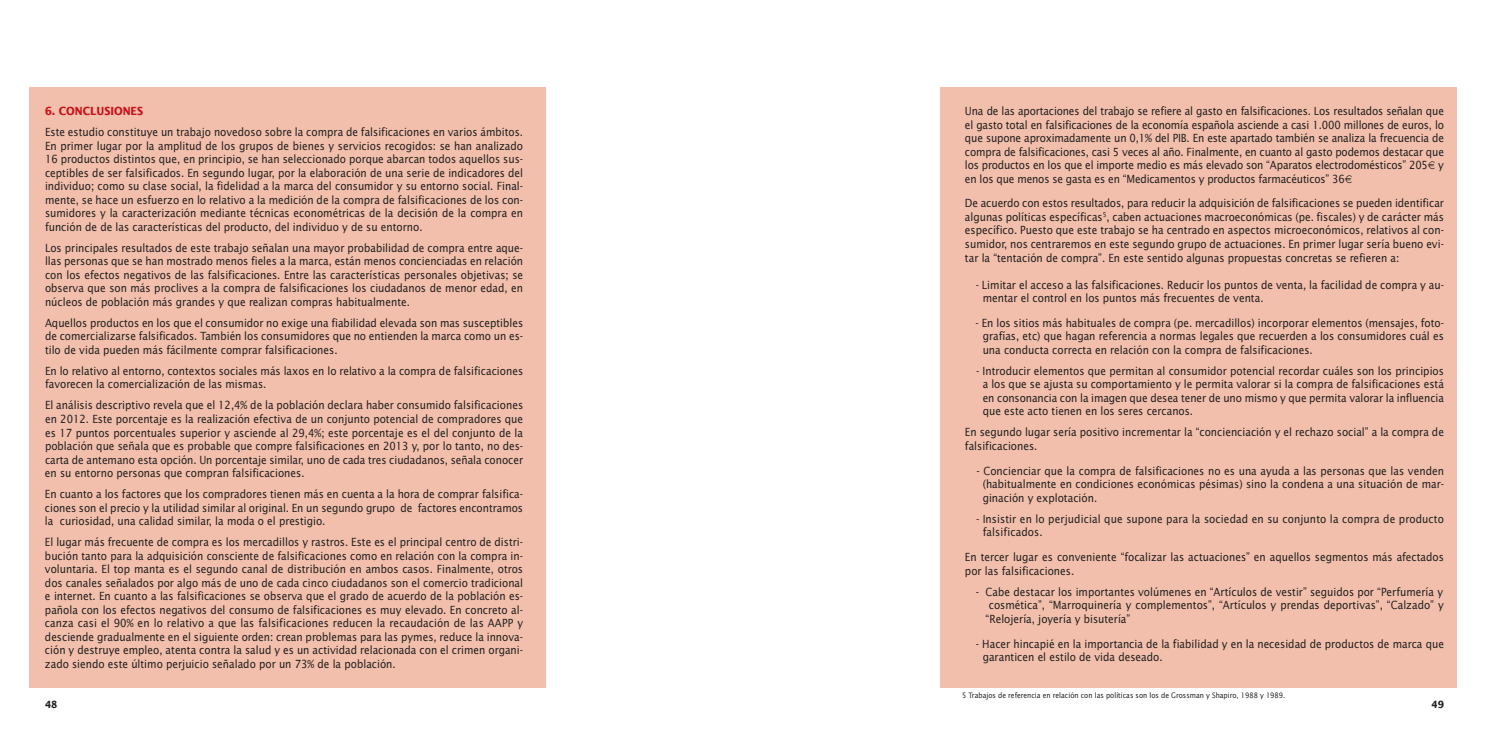
<style>
.page{position:relative;width:1489px;height:745px;background:#fff}
.page>*{position:absolute;margin:0;border:0;box-sizing:border-box;transform-origin:0 0}
.t1{font:11.25px/13.5px "Lucida Sans";color:#231f20;text-align:justify;scale:.9 1}
.t2{font:700 11.25px "Lucida Sans";color:#ca141c;scale:.9 1}
.t3{font:700 10px "Lucida Sans";color:#231f20;scale:.9 1}
.t4{font:7.5px "Lucida Sans";color:#231f20;scale:.9 1}
</style>
<div class="page">
<div style="left:940px;top:87px;width:516px;height:600px;background:#f1bfab"></div>
<div style="left:29px;top:87px;width:516px;height:600px;background:#f1bfab"></div>
<p class="t2" style="left:45px;top:106px;width:111px">6. CONCLUSIONES</p>
<p class="t1" style="left:45px;top:126px;width:532px">Este estudio constituye un trabajo novedoso sobre la compra de falsificaciones en varios ámbitos.<br>En primer lugar por la amplitud de los grupos de bienes y servicios recogidos: se han analizado 16 productos distintos que, en principio, se han seleccionado porque abarcan todos aquellos sus&shy;ceptibles de ser falsificados. En segundo lugar, por la elaboración de una serie de indicadores del individuo; como su clase social, la fidelidad a la marca del consumidor y su entorno social. Final&shy;mente, se hace un esfuerzo en lo relativo a la medición de la compra de falsificaciones de los con&shy;sumidores y la caracterización mediante técnicas econométricas de la decisión de la compra en función de de las características del producto, del individuo y de su entorno.</p>
<p class="t1" style="left:45px;top:241px;width:533px">Los principales resultados de este trabajo señalan una mayor probabilidad de compra entre aque&shy;llas personas que se han mostrado menos fieles a la marca, están menos concienciadas en relación con los efectos negativos de las falsificaciones. Entre las características personales objetivas; se observa que son más proclives a la compra de falsificaciones los ciudadanos de menor edad, en núcleos de población más grandes y que realizan compras habitualmente.</p>
<p class="t1" style="left:45px;top:316px;width:532px">Aquellos productos en los que el consumidor no exige una fiabilidad elevada son mas susceptibles de comercializarse falsificados. También los consumidores que no entienden la marca como un es&shy;tilo de vida pueden más fácilmente comprar falsificaciones.</p>
<p class="t1" style="left:45px;top:364px;width:532px">En lo relativo al entorno, contextos sociales más laxos en lo relativo a la compra de falsificaciones favorecen la comercialización de las mismas.</p>
<p class="t1" style="left:45px;top:399px;width:533px">El análisis descriptivo revela que el 12,4% de la población declara haber consumido falsificaciones en 2012. Este porcentaje es la realización efectiva de un conjunto potencial de compradores que es 17 puntos porcentuales superior y asciende al 29,4%; este porcentaje es el del conjunto de la población que señala que es probable que compre falsificaciones en 2013 y, por lo tanto, no des&shy;carta de antemano esta opción. Un porcentaje similar, uno de cada tres ciudadanos, señala conocer en su entorno personas que compran falsificaciones.</p>
<p class="t1" style="left:45px;top:487px;width:532px">En cuanto a los factores que los compradores tienen más en cuenta a la hora de comprar falsifica&shy;ciones son el precio y la utilidad similar al original. En un segundo grupo de factores encontramos la curiosidad, una calidad similar, la moda o el prestigio.</p>
<p class="t1" style="left:45px;top:535px;width:533px">El lugar más frecuente de compra es los mercadillos y rastros. Este es el principal centro de distri&shy;bución tanto para la adquisición consciente de falsificaciones como en relación con la compra in&shy;voluntaria. El top manta es el segundo canal de distribución en ambos casos. Finalmente, otros dos canales señalados por algo más de uno de cada cinco ciudadanos son el comercio tradicional e internet. En cuanto a las falsificaciones se observa que el grado de acuerdo de la población es&shy;pañola con los efectos negativos del consumo de falsificaciones es muy elevado. En concreto al&shy;canza casi el 90% en lo relativo a que las falsificaciones reducen la recaudación de las AAPP y desciende gradualmente en el siguiente orden: crean problemas para las pymes, reduce la innova&shy;ción y destruye empleo, atenta contra la salud y es un actividad relacionada con el crimen organi&shy;zado siendo este último perjuicio señalado por un 73% de la población.</p>
<p class="t3" style="left:45px;top:699px;width:15px">48</p>
<p class="t1" style="left:964px;top:105px;width:533px">Una de las aportaciones del trabajo se refiere al gasto en falsificaciones. Los resultados señalan que el gasto total en falsificaciones de la economía española asciende a casi 1.000 millones de euros, lo que supone aproximadamente un 0,1% del PIB. En este apartado también se analiza la frecuencia de compra de falsificaciones, casi 5 veces al año. Finalmente, en cuanto al gasto podemos destacar que los productos en los que el importe medio es más elevado son “Aparatos electrodomésticos” 205 y en los que menos se gasta es en “Medicamentos y productos farmacéuticos” 36</p>
<p class="t1" style="left:964px;top:197px;width:533px">De acuerdo con estos resultados, para reducir la adquisición de falsificaciones se pueden identificar algunas políticas específicas<sup>5</sup>, caben actuaciones macroeconómicas (pe. fiscales) y de carácter más específico. Puesto que este trabajo se ha centrado en aspectos microeconómicos, relativos al con&shy;sumidor, nos centraremos en este segundo grupo de actuaciones. En primer lugar sería bueno evi&shy;tar la “tentación de compra”. En este sentido algunas propuestas concretas se refieren a:</p>
<p class="t1" style="left:982px;top:278px;width:514px;text-indent:-7px">- Limitar el acceso a las falsificaciones. Reducir los puntos de venta, la facilidad de compra y au&shy;mentar el control en los puntos más frecuentes de venta.</p>
<p class="t1" style="left:982px;top:316px;width:514px;text-indent:-7px">- En los sitios más habituales de compra (pe. mercadillos) incorporar elementos (mensajes, foto&shy;grafías, etc) que hagan referencia a normas legales que recuerden a los consumidores cuál es una conducta correcta en relación con la compra de falsificaciones.</p>
<p class="t1" style="left:982px;top:364px;width:514px;text-indent:-7px">- Introducir elementos que permitan al consumidor potencial recordar cuáles son los principios a los que se ajusta su comportamiento y le permita valorar si la compra de falsificaciones está en consonancia con la imagen que desea tener de uno mismo y que permita valorar la influencia que este acto tienen en los seres cercanos.</p>
<p class="t1" style="left:964px;top:426px;width:533px">En segundo lugar sería positivo incrementar la “concienciación y el rechazo social” a la compra de falsificaciones.</p>
<p class="t1" style="left:982px;top:464px;width:514px;text-indent:-6px">- Concienciar que la compra de falsificaciones no es una ayuda a las personas que las venden (habitualmente en condiciones económicas pésimas) sino la condena a una situación de mar&shy;ginación y explotación.</p>
<p class="t1" style="left:982px;top:512px;width:514px;text-indent:-7px">- Insistir en lo perjudicial que supone para la sociedad en su conjunto la compra de producto falsificados.</p>
<p class="t1" style="left:964px;top:550px;width:533px">En tercer lugar es conveniente “focalizar las actuaciones” en aquellos segmentos más afectados por las falsificaciones.</p>
<p class="t1" style="left:985px;top:585px;width:510px;text-indent:-10px">- Cabe destacar los importantes volúmenes en “Artículos de vestir” seguidos por “Perfumería y cosmética”, “Marroquinería y complementos”, “Artículos y prendas deportivas”, “Calzado” y “Relojería, joyería y bisutería”</p>
<p class="t1" style="left:982px;top:637px;width:514px;text-indent:-7px">- Hacer hincapié en la importancia de la fiabilidad y en la necesidad de productos de marca que garanticen el estilo de vida deseado.</p>
<p class="t4" style="left:962px;top:691px;width:360px">5 Trabajos de referencia en relación con las políticas son los de Grossman y Shapiro, 1988 y 1989.</p>
<p class="t3" style="left:1431px;top:699px;width:15px">49</p>
</div>
